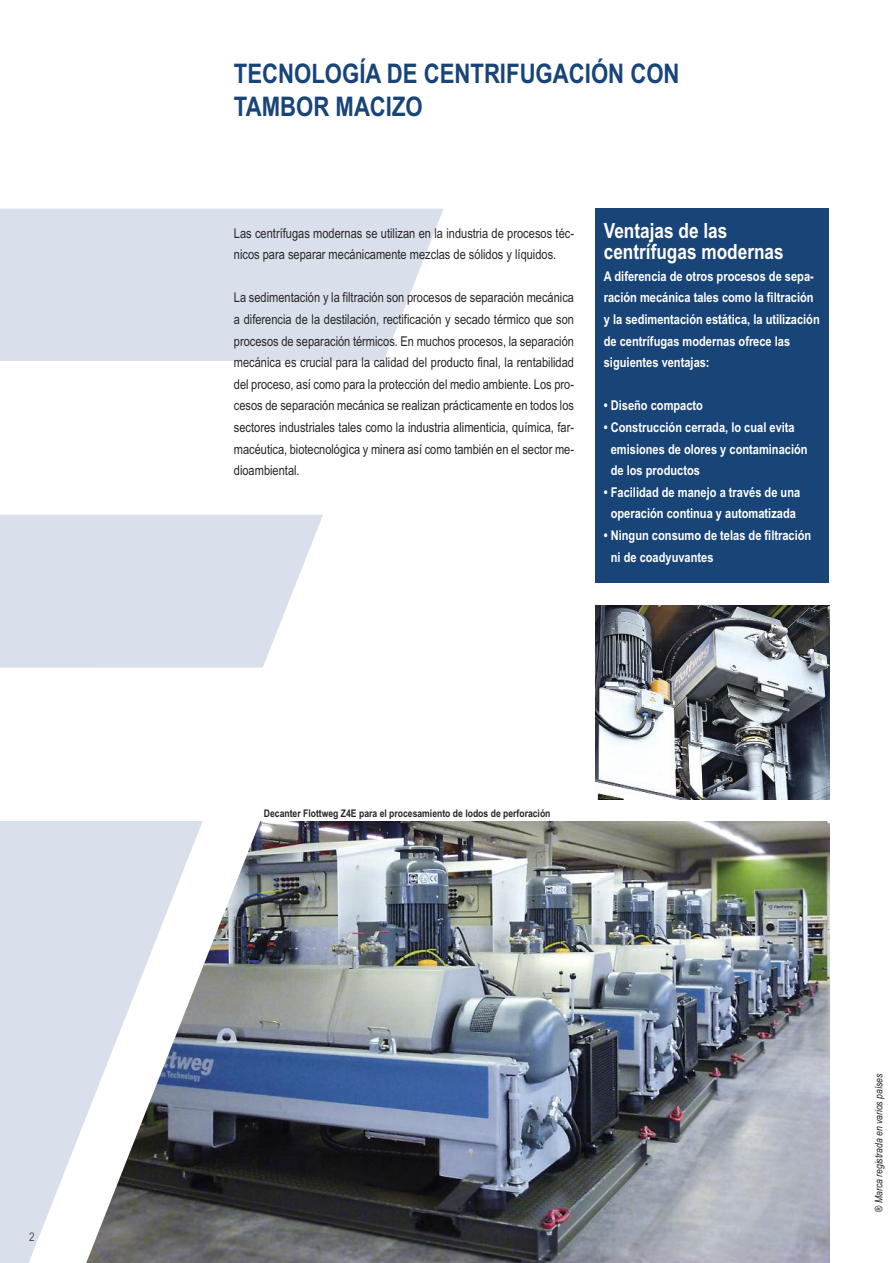
<style>
.page{position:relative;width:893px;height:1263px;background:#fff}
.page>*{position:absolute;margin:0;border:0;box-sizing:border-box;transform-origin:0 0}
.t1{font:700 27px/32.4px "Arial Narrow";color:#184478}
.t2{font:700 21px/21.6px "Arial Narrow";color:#fff}
.t3{font:13.5px/21.6px "Arial Narrow";color:#272526}
.t4{font:700 13.5px/21.6px "Arial Narrow";color:#fff}
.t5{font:12px "Arial Narrow";color:#525152}
.t6{font:700 10.5px "Arial Narrow";color:#272526}
.t7{font:italic 10.5px "Arial Narrow";color:#272526}
</style>
<div class="page">
<img style="left:584px;top:821px;width:245px;height:442px">
<img style="left:595px;top:605px;width:234px;height:194px">
<img style="left:0;top:208px;width:584px;height:1055px">
<svg style="left:0;top:209px;width:444px;height:1054px"></svg>
<div style="left:595px;top:208px;width:234px;height:375px;background:#184478"></div>
<p class="t5" style="left:29px;top:1229px;width:7px">2</p>
<h1 class="t1" style="left:234px;top:58px;width:447px">TECNOLOGÍA DE CENTRIFUGACIÓN CON<br>TAMBOR MACIZO</h1>
<p class="t3" style="left:234px;top:222px;width:342px">Las centrífugas modernas se utilizan en la industria de procesos téc&shy;nicos para separar mecánicamente mezclas de sólidos y líquidos.</p>
<p class="t3" style="left:234px;top:287px;width:342px;text-align:justify">La sedimentación y la filtración son procesos de separación mecánica a diferencia de la destilación, rectificación y secado térmico que son procesos de separación térmicos. En muchos procesos, la separación mecánica es crucial para la calidad del producto final, la rentabilidad del proceso, así como para la protección del medio ambiente. Los pro&shy;cesos de separación mecánica se realizan prácticamente en todos los sectores industriales tales como la industria alimenticia, química, far&shy;macéutica, biotecnológica y minera así como también en el sector me&shy;dioambiental.</p>
<h2 class="t2" style="left:604px;top:220px;width:181px">Ventajas de las centrífugas modernas</h2>
<p class="t4" style="left:604px;top:265px;width:217px">A diferencia de otros procesos de sepa&shy;ración mecánica tales como la filtración y la sedimentación estática, la utilización de centrífugas modernas ofrece las siguientes ventajas:</p>
<p class="t4" style="left:604px;top:395px;width:101px">• Diseño compacto</p>
<p class="t4" style="left:611px;top:417px;width:198px;text-indent:-7px">• Construcción cerrada, lo cual evita emisiones de olores y contaminación de los productos</p>
<p class="t4" style="left:604px;top:481px;width:198px;text-align:center">• Facilidad de manejo a través de una operación continua y automatizada</p>
<p class="t4" style="left:611px;top:525px;width:202px;text-indent:-7px">• Ningun consumo de telas de filtración ni de coadyuvantes</p>
<p class="t6" style="left:264px;top:807px;width:288px">Decanter Flottweg Z4E para el procesamiento de lodos de perforación</p>
<p class="t7" style="left:873px;top:1212px;width:140px;rotate:-90deg">® Marca registrada en varios países</p>
</div>
